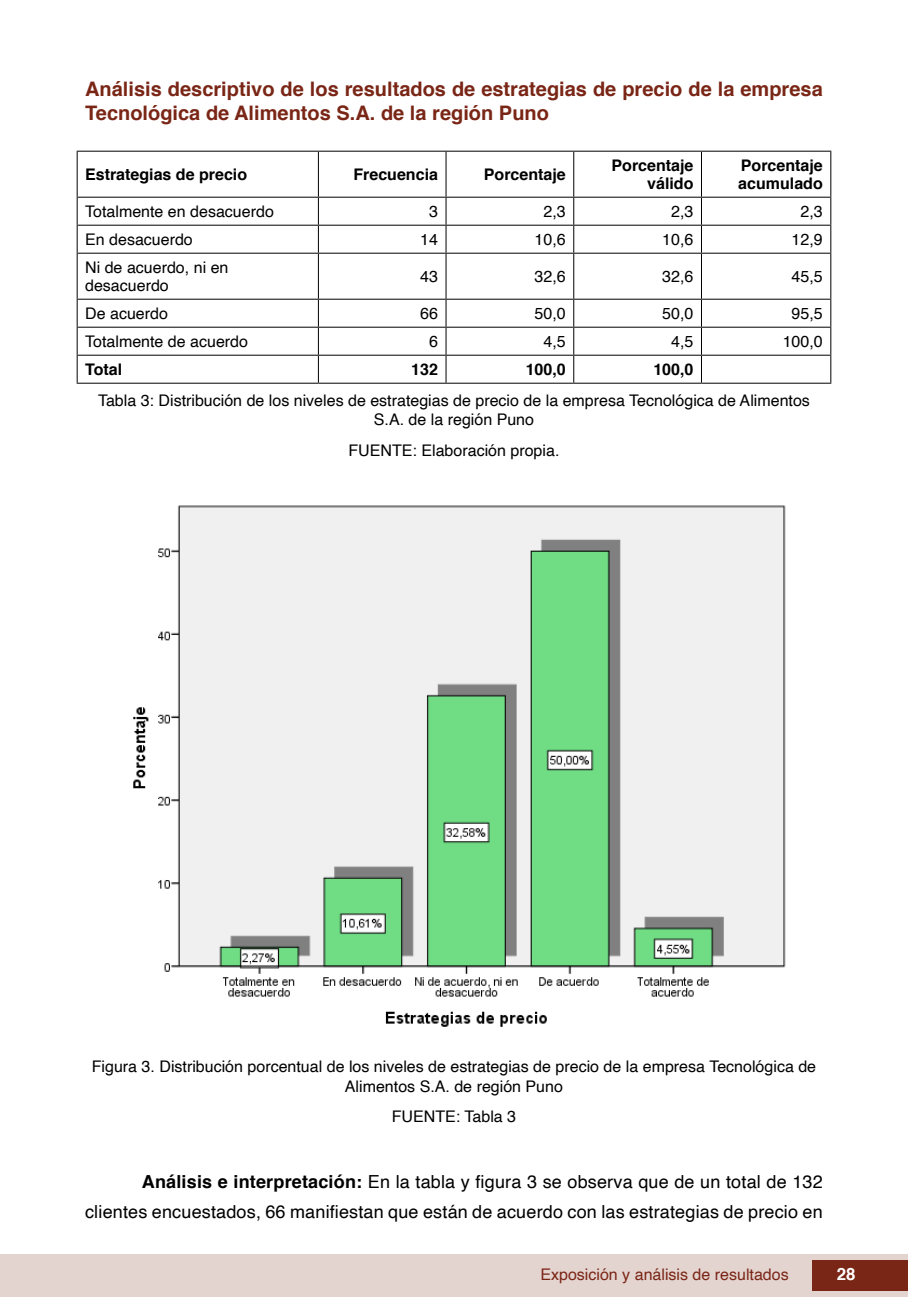
<style>
.page{position:relative;width:908px;height:1304px;background:#fff}
.page>*{position:absolute;margin:0;border:0;box-sizing:border-box;transform-origin:0 0}
.Subtitulo{font:700 20px/24px "Helvetica";color:#7a2616}
.txt{font:18px/30px "Helvetica";letter-spacing:.01em;color:#000;text-align:right}
.t1{font:700 16.8px "Helvetica";color:#fff}
.imagens_graf_tab{font:16px/19.2px "Helvetica";color:#000;text-align:center}
.tab_txt{font:16px/18px "Helvetica";color:#000}
.tab_txt-2{font:700 16px/18px "Helvetica";color:#000;text-align:right}
.t2{font:16px "Helvetica";color:#7a2616}
.s1{font-weight:700}
</style>
<div class="page">
<div style="left:0;top:1254px;width:906px;height:43px;background:#e4d4d0"></div>
<div style="left:812px;top:1261px;width:95px;height:30px;background:#7a2616"></div>
<svg style="left:78px;top:152px;width:751px;height:231px"></svg>
<hr style="left:77px;top:151px;width:241px;height:1px;background:#000">
<hr style="left:77px;top:152px;width:1px;height:45px;background:#000">
<hr style="left:318px;top:151px;width:128px;height:1px;background:#000">
<hr style="left:318px;top:152px;width:1px;height:45px;background:#000">
<hr style="left:446px;top:151px;width:127px;height:1px;background:#000">
<hr style="left:445px;top:152px;width:1px;height:45px;background:#000">
<hr style="left:573px;top:151px;width:128px;height:1px;background:#000">
<hr style="left:573px;top:152px;width:1px;height:45px;background:#000">
<hr style="left:701px;top:151px;width:129px;height:1px;background:#000">
<hr style="left:700px;top:152px;width:1px;height:45px;background:#000">
<hr style="left:829px;top:152px;width:1px;height:45px;background:#000">
<hr style="left:77px;top:197px;width:241px;height:1px;background:#000">
<hr style="left:318px;top:197px;width:128px;height:1px;background:#000">
<hr style="left:446px;top:197px;width:127px;height:1px;background:#000">
<hr style="left:573px;top:197px;width:128px;height:1px;background:#000">
<hr style="left:701px;top:197px;width:129px;height:1px;background:#000">
<hr style="left:77px;top:225px;width:241px;height:1px;background:#000">
<svg style="left:77px;top:198px;width:1px;height:55px"></svg>
<hr style="left:318px;top:225px;width:128px;height:1px;background:#000">
<svg style="left:318px;top:198px;width:1px;height:55px"></svg>
<hr style="left:446px;top:225px;width:127px;height:1px;background:#000">
<svg style="left:445px;top:198px;width:1px;height:55px"></svg>
<hr style="left:573px;top:225px;width:128px;height:1px;background:#000">
<svg style="left:573px;top:198px;width:1px;height:55px"></svg>
<hr style="left:701px;top:225px;width:129px;height:1px;background:#000">
<svg style="left:700px;top:198px;width:1px;height:55px"></svg>
<hr style="left:77px;top:253px;width:241px;height:1px;background:#000">
<hr style="left:77px;top:254px;width:1px;height:45px;background:#000">
<hr style="left:318px;top:253px;width:128px;height:1px;background:#000">
<hr style="left:318px;top:254px;width:1px;height:45px;background:#000">
<hr style="left:446px;top:253px;width:127px;height:1px;background:#000">
<hr style="left:445px;top:254px;width:1px;height:45px;background:#000">
<hr style="left:573px;top:253px;width:128px;height:1px;background:#000">
<hr style="left:573px;top:254px;width:1px;height:45px;background:#000">
<hr style="left:701px;top:253px;width:129px;height:1px;background:#000">
<hr style="left:700px;top:254px;width:1px;height:45px;background:#000">
<hr style="left:829px;top:254px;width:1px;height:45px;background:#000">
<hr style="left:77px;top:299px;width:241px;height:1px;background:#000">
<hr style="left:318px;top:299px;width:128px;height:1px;background:#000">
<hr style="left:446px;top:299px;width:127px;height:1px;background:#000">
<hr style="left:573px;top:299px;width:128px;height:1px;background:#000">
<hr style="left:701px;top:299px;width:129px;height:1px;background:#000">
<hr style="left:77px;top:327px;width:241px;height:1px;background:#000">
<hr style="left:318px;top:327px;width:128px;height:1px;background:#000">
<hr style="left:446px;top:327px;width:127px;height:1px;background:#000">
<hr style="left:573px;top:327px;width:128px;height:1px;background:#000">
<hr style="left:701px;top:327px;width:129px;height:1px;background:#000">
<hr style="left:77px;top:355px;width:241px;height:1px;background:#000">
<svg style="left:77px;top:300px;width:1px;height:83px"></svg>
<hr style="left:318px;top:355px;width:128px;height:1px;background:#000">
<svg style="left:318px;top:300px;width:1px;height:83px"></svg>
<hr style="left:446px;top:355px;width:127px;height:1px;background:#000">
<svg style="left:445px;top:300px;width:1px;height:83px"></svg>
<hr style="left:573px;top:355px;width:128px;height:1px;background:#000">
<svg style="left:573px;top:300px;width:1px;height:83px"></svg>
<hr style="left:701px;top:355px;width:129px;height:1px;background:#000">
<svg style="left:700px;top:300px;width:1px;height:83px"></svg>
<hr style="left:77px;top:383px;width:241px;height:1px;background:#000">
<hr style="left:318px;top:383px;width:128px;height:1px;background:#000">
<hr style="left:446px;top:383px;width:127px;height:1px;background:#000">
<hr style="left:573px;top:383px;width:128px;height:1px;background:#000">
<hr style="left:701px;top:383px;width:129px;height:1px;background:#000">
<img style="left:133px;top:505px;width:653px;height:522px">
<p class="Subtitulo" style="left:85px;top:77px;width:738px">Análisis descriptivo de los resultados de estrategias de precio de la empresa<br>Tecnológica de Alimentos S.A. de la región Puno</p>
<p class="tab_txt-2" style="left:85px;top:166px;width:163px">Estrategias de precio</p>
<p class="tab_txt-2" style="left:353px;top:166px;width:86px">Frecuencia</p>
<p class="tab_txt-2" style="left:483px;top:166px;width:83px">Porcentaje</p>
<p class="tab_txt-2" style="left:611px;top:157px;width:83px">Porcentaje válido</p>
<p class="tab_txt-2" style="left:738px;top:157px;width:86px;text-align:left">Porcentaje acumulado</p>
<p class="tab_txt" style="left:85px;top:203px;width:190px">Totalmente en desacuerdo</p>
<p class="tab_txt" style="left:429px;top:203px;width:10px">3</p>
<p class="tab_txt" style="left:543px;top:203px;width:24px">2,3</p>
<p class="tab_txt" style="left:671px;top:203px;width:24px">2,3</p>
<p class="tab_txt" style="left:800px;top:203px;width:24px">2,3</p>
<p class="tab_txt" style="left:85px;top:231px;width:109px">En desacuerdo</p>
<p class="tab_txt" style="left:420px;top:231px;width:19px">14</p>
<p class="tab_txt" style="left:534px;top:231px;width:33px">10,6</p>
<p class="tab_txt" style="left:662px;top:231px;width:33px">10,6</p>
<p class="tab_txt" style="left:791px;top:231px;width:33px">12,9</p>
<p class="tab_txt" style="left:85px;top:259px;width:145px">Ni de acuerdo, ni en desacuerdo</p>
<p class="tab_txt" style="left:420px;top:268px;width:19px">43</p>
<p class="tab_txt" style="left:534px;top:268px;width:33px">32,6</p>
<p class="tab_txt" style="left:662px;top:268px;width:33px">32,6</p>
<p class="tab_txt" style="left:791px;top:268px;width:33px">45,5</p>
<p class="tab_txt" style="left:85px;top:305px;width:84px">De acuerdo</p>
<p class="tab_txt" style="left:420px;top:305px;width:19px">66</p>
<p class="tab_txt" style="left:534px;top:305px;width:33px">50,0</p>
<p class="tab_txt" style="left:662px;top:305px;width:33px">50,0</p>
<p class="tab_txt" style="left:791px;top:305px;width:33px">95,5</p>
<p class="tab_txt" style="left:85px;top:333px;width:164px">Totalmente de acuerdo</p>
<p class="tab_txt" style="left:429px;top:333px;width:10px">6</p>
<p class="tab_txt" style="left:543px;top:333px;width:24px">4,5</p>
<p class="tab_txt" style="left:671px;top:333px;width:24px">4,5</p>
<p class="tab_txt" style="left:782px;top:333px;width:42px">100,0</p>
<p class="tab_txt-2" style="left:85px;top:361px;width:39px">Total</p>
<p class="tab_txt-2" style="left:411px;top:361px;width:28px">132</p>
<p class="tab_txt-2" style="left:525px;top:361px;width:42px">100,0</p>
<p class="tab_txt-2" style="left:653px;top:361px;width:42px">100,0</p>
<p class="imagens_graf_tab" style="left:98px;top:392px;width:713px">Tabla 3: Distribución de los niveles de estrategias de precio de la empresa Tecnológica de Alimentos<br>S.A. de la región Puno</p>
<p class="imagens_graf_tab" style="left:348px;top:441px;width:212px">FUENTE: Elaboración propia.</p>
<p class="imagens_graf_tab" style="left:92px;top:1058px;width:725px">Figura 3. Distribución porcentual de los niveles de estrategias de precio de la empresa Tecnológica de<br>Alimentos S.A. de región Puno</p>
<p class="imagens_graf_tab" style="left:391px;top:1107px;width:126px">FUENTE: Tabla 3</p>
<p class="txt" style="left:85px;top:1167px;width:738px"><span class="s1">Análisis e interpretación:</span> En la tabla y figura 3 se observa que de un total de 132 clientes encuestados, 66 manifiestan que están de acuerdo con las estrategias de precio en</p>
<p class="t2" style="left:540px;top:1262px;width:250px">Exposición y análisis de resultados</p>
<p class="t1" style="left:836px;top:1261px;width:20px">28</p>
</div>
